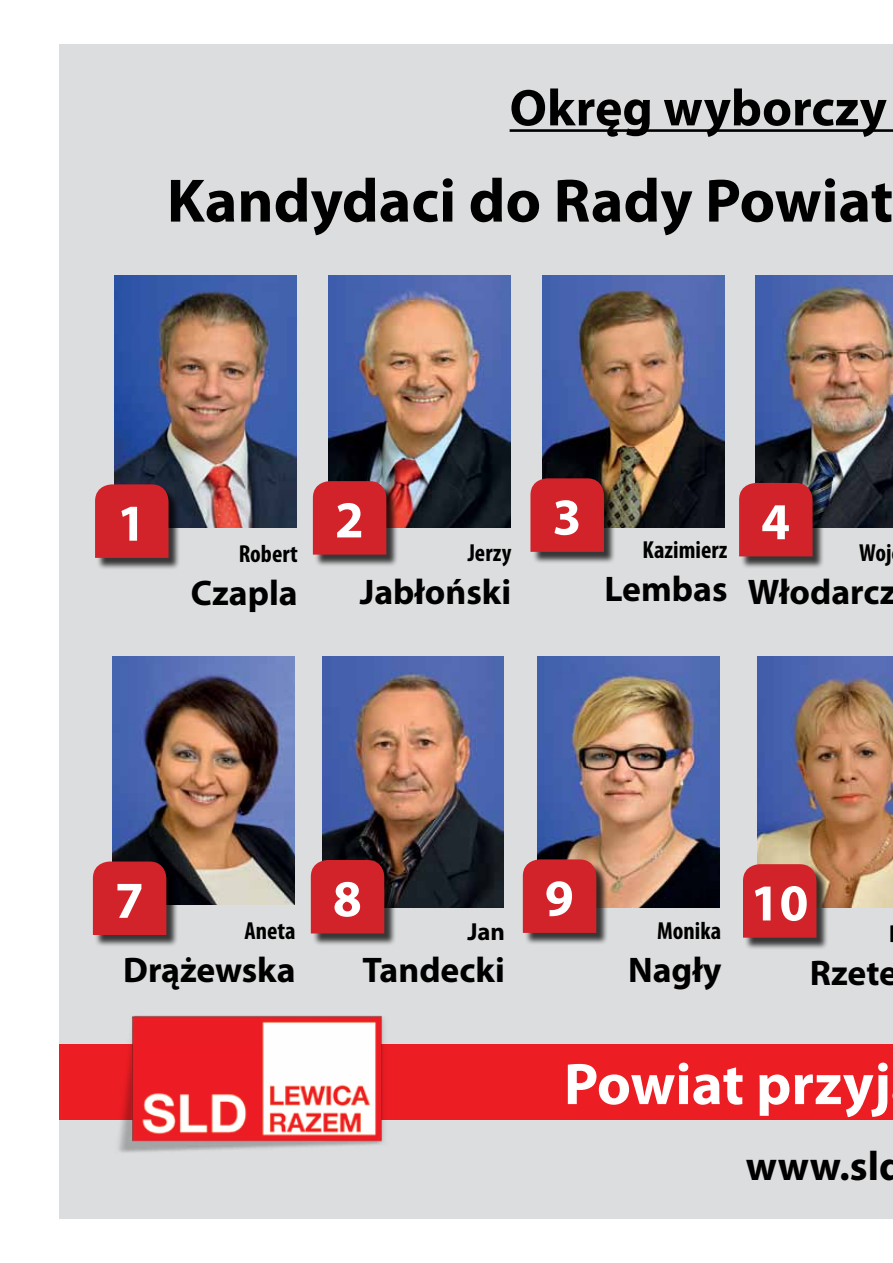
<style>
.page{position:relative;width:893px;height:1263px;background:#fff}
.page>*{position:absolute;margin:0;border:0;box-sizing:border-box;transform-origin:0 0}
.t1{font:700 61.8px "Myriad Pro";color:#000}
.t2{font:700 59.25px "Myriad Pro";color:#fff}
.t3{font:700 52.2px "Myriad Pro";color:#fff}
.t4{font:700 51.9px "Myriad Pro";color:#000}
.t5{font:700 41.25px "Myriad Pro";letter-spacing:.01em;color:#000}
.t6{font:700 35.7px "Myriad Pro";color:#000}
.t7{font:700 condensed 24.75px "Myriad Pro";color:#000}
.t8{font:700 24.75px "Myriad Pro";color:#000}
</style>
<div class="page">
<div style="left:59px;top:44px;width:834px;height:1175px;background:#dcddde"></div>
<div style="left:59px;top:1044px;width:834px;height:75px;background:#ed1d24"></div>
<img style="left:758px;top:657px;width:135px;height:250px">
<hr style="left:510px;top:129px;width:383px;height:3px;background:#000">
<div style="left:745px;top:866px;width:84px;height:84px;background:#000;opacity:.75"></div>
<div style="left:743px;top:864px;width:73px;height:74px;background:#d2232a"></div>
<img style="left:115px;top:275px;width:182px;height:253px">
<div style="left:97px;top:486px;width:84px;height:84px;background:#000;opacity:.75"></div>
<svg style="left:95px;top:484px;width:74px;height:74px;background:#ce252c"></svg>
<img style="left:113px;top:657px;width:181px;height:248px">
<div style="left:94px;top:863px;width:85px;height:84px;background:#000;opacity:.75"></div>
<div style="left:93px;top:861px;width:73px;height:74px;background:#d2232a"></div>
<img style="left:329px;top:275px;width:181px;height:253px">
<div style="left:314px;top:483px;width:84px;height:84px;background:#000;opacity:.75"></div>
<div style="left:313px;top:481px;width:73px;height:74px;background:#d2232a"></div>
<img style="left:538px;top:657px;width:182px;height:250px">
<div style="left:524px;top:861px;width:84px;height:84px;background:#000;opacity:.75"></div>
<div style="left:523px;top:859px;width:73px;height:74px;background:#d2232a"></div>
<img style="left:543px;top:275px;width:181px;height:253px">
<div style="left:532px;top:480px;width:84px;height:84px;background:#000;opacity:.75"></div>
<div style="left:530px;top:478px;width:74px;height:74px;background:#d2232a"></div>
<img style="left:755px;top:275px;width:138px;height:253px">
<div style="left:741px;top:484px;width:84px;height:85px;background:#000;opacity:.75"></div>
<div style="left:739px;top:483px;width:74px;height:73px;background:#d2232a"></div>
<img style="left:322px;top:657px;width:182px;height:250px">
<div style="left:312px;top:861px;width:84px;height:85px;background:#000;opacity:.75"></div>
<div style="left:311px;top:860px;width:73px;height:73px;background:#d2232a"></div>
<img style="left:112px;top:1015px;width:276px;height:138px">
<h3 class="t4" style="left:510px;top:74px;width:379px">Okręg wyborczy</h3>
<h1 class="t1" style="left:167px;top:160px;width:728px">Kandydaci do Rady Powiat</h1>
<h3 class="t3" style="left:117px;top:489px;width:30px">1</h3>
<p class="t7" style="left:239px;top:538px;width:61px">Robert</p>
<p class="t6" style="left:191px;top:570px;width:109px">Czapla</p>
<h3 class="t3" style="left:335px;top:486px;width:30px">2</h3>
<p class="t7" style="left:468px;top:537px;width:45px">Jerzy</p>
<p class="t6" style="left:360px;top:568px;width:153px">Jabłoński</p>
<p class="t7" style="left:552px;top:534px;width:177px"><sup>3</sup> Kazimierz</p>
<p class="t6" style="left:604px;top:565px;width:125px">Lembas</p>
<h3 class="t3" style="left:761px;top:488px;width:30px">4</h3>
<p class="t7" style="left:859px;top:537px;width:34px">Woj</p>
<p class="t6" style="left:748px;top:568px;width:150px">Włodarcz</p>
<h3 class="t3" style="left:115px;top:866px;width:30px">7</h3>
<p class="t7" style="left:244px;top:916px;width:53px">Aneta</p>
<p class="t6" style="left:123px;top:947px;width:174px">Drążewska</p>
<h3 class="t3" style="left:333px;top:865px;width:30px">8</h3>
<p class="t8" style="left:467px;top:915px;width:39px">Jan</p>
<p class="t6" style="left:362px;top:947px;width:144px">Tandecki</p>
<h3 class="t3" style="left:545px;top:864px;width:30px">9</h3>
<p class="t7" style="left:657px;top:915px;width:66px">Monika</p>
<p class="t6" style="left:628px;top:946px;width:95px">Nagły</p>
<h3 class="t3" style="left:750px;top:869px;width:59px">10</h3>
<p class="t6" style="left:810px;top:949px;width:90px">Rzete</p>
<h2 class="t2" style="left:564px;top:1045px;width:328px">Powiat przyj</h2>
<p class="t5" style="left:746px;top:1139px;width:159px">www.sld</p>
</div>
